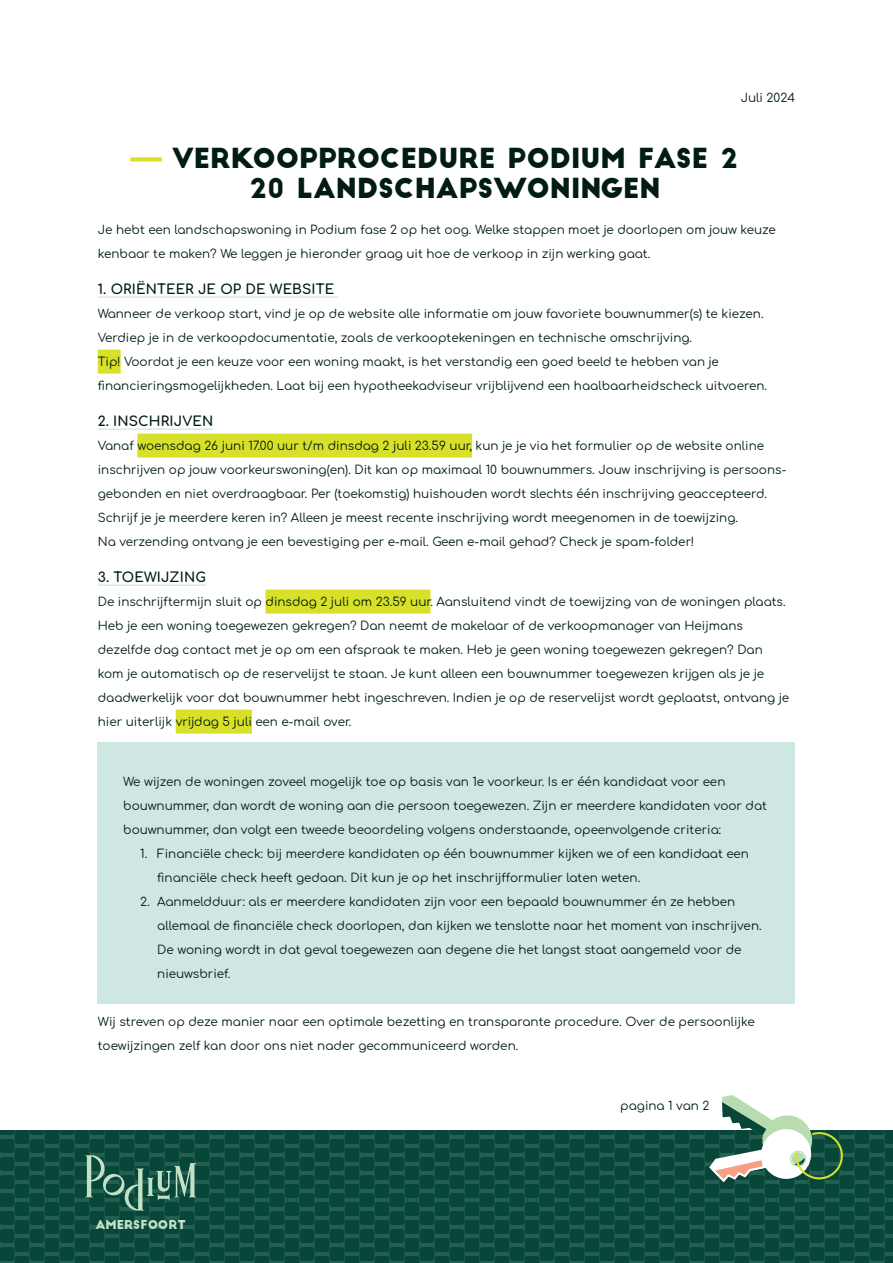
<style>
.page{position:relative;width:893px;height:1263px;background:#fff}
.page>*{position:absolute;margin:0;border:0;box-sizing:border-box;transform-origin:0 0}
.t1{font:27px/30px "Big John";color:#011c11}
.t2{font:13.5px "Comfortaa";letter-spacing:.01em;color:#011c11}
.t3{font:12px/24px "Comfortaa";color:#011c11}
.t4{font:12px "Big John";color:#c3e2c5}
.s1{font-family:"Myriad Pro";font-weight:900;font-size:37.8px;color:#d9e029}
</style>
<div class="page">
<svg style="left:0;top:1130px;width:893px;height:133px;background:#0e4d3f"></svg>
<svg style="left:85px;top:1155px;width:111px;height:55px;background:#366d5c"></svg>
<svg style="left:709px;top:1095px;width:134px;height:87px"></svg>
<hr style="left:98px;top:297px;width:240px;height:1px;background:#c3e2c5">
<div style="left:98px;top:350px;width:23px;height:24px;background:#d9e029"></div>
<hr style="left:98px;top:429px;width:115px;height:1px;background:#c3e2c5">
<div style="left:137px;top:434px;width:335px;height:24px;background:#d9e029"></div>
<hr style="left:98px;top:585px;width:108px;height:1px;background:#c3e2c5">
<div style="left:266px;top:590px;width:164px;height:24px;background:#d9e029"></div>
<div style="left:176px;top:710px;width:76px;height:24px;background:#d9e029"></div>
<div style="left:98px;top:743px;width:697px;height:261px;background:#cfe7e3"></div>
<p class="t3" style="left:741px;top:84px;width:56px">Juli 2024</p>
<h1 class="t1" style="left:249px;top:144px;width:490px;text-indent:-120px"><span class="s1">—</span> VERKOOPPROCEDURE PODIUM FASE 2<br>20 LANDSCHAPSWONINGEN</h1>
<p class="t3" style="left:98px;top:216px;width:680px">Je hebt een landschapswoning in Podium fase 2 op het oog. Welke stappen moet je doorlopen om jouw keuze kenbaar te maken? We leggen je hieronder graag uit hoe de verkoop in zijn werking gaat.</p>
<p class="t2" style="left:98px;top:277px;width:238px">1. ORIËNTEER JE OP DE WEBSITE</p>
<p class="t3" style="left:98px;top:300px;width:671px">Wanneer de verkoop start, vind je op de website alle informatie om jouw favoriete bouwnummer(s) te kiezen.<br>Verdiep je in de verkoopdocumentatie, zoals de verkooptekeningen en technische omschrijving.<br>Tip! Voordat je een keuze voor een woning maakt, is het verstandig een goed beeld te hebben van je financierings mogelijkheden. Laat bij een hypotheek adviseur vrijblijvend een haalbaarheidscheck uitvoeren.</p>
<p class="t2" style="left:98px;top:409px;width:117px">2. INSCHRIJVEN</p>
<p class="t3" style="left:98px;top:432px;width:690px">Vanaf woensdag 26 juni 17.00 uur t/m dinsdag 2 juli 23.59 uur, kun je je via het formulier op de website online inschrijven op jouw voorkeurswoning(en). Dit kan op maximaal 10 bouwnummers. Jouw inschrijving is persoons&shy;gebonden en niet overdraagbaar. Per (to ekomstig) huishouden wordt slechts één inschrijving geaccepteerd.<br>Schrijf je je meerdere keren in? Alleen je meest recente inschrijving wordt meegenomen in de toewijzing.<br>Na verzending ontvang je een bevestiging per e-mail. Geen e-mail gehad? Check je spam-folder!</p>
<p class="t2" style="left:98px;top:565px;width:110px">3. TOEWIJZING</p>
<p class="t3" style="left:98px;top:588px;width:693px">De inschrijftermijn sluit op dinsdag 2 juli om 23.59 uur. Aansluitend vindt de toewijzing van de woningen plaats.<br>Heb je een woning toegewezen gekregen? Dan neemt de makelaar of de verkoopmanager van Heijmans dezelfde dag contact met je op om een afspraak te maken. Heb je geen woning toegewezen gekregen? Dan kom je automatisch op de reservelijst te staan. Je kunt alleen een bouwnummer toegewezen krijgen als je je daadwerkelijk voor dat bouwnummer hebt ingeschreven. Indien je op de reservelijst wordt geplaatst, ontvang je hier uiterlijk vrijdag 5 juli een e-mail over.</p>
<p class="t3" style="left:123px;top:768px;width:645px">We wijzen de woningen zoveel mogelijk toe op basis van 1e voorkeur. Is er één kandidaat voor een bouwnummer, dan wordt de woning aan die persoon toegewezen. Zijn er meerdere kandidaten voor dat bouwnummer, dan volgt een tweede beoordeling volgens onderstaande, opeenvolgende criteria:</p>
<p class="t3" style="left:157px;top:840px;width:593px;text-indent:-17px">1. Financiële check: bij meerdere kandidaten op één bouwnummer kijken we of een kandidaat een financiële check heeft gedaan. Dit kun je op het inschrijfformulier laten weten.</p>
<p class="t3" style="left:157px;top:888px;width:606px;text-indent:-17px">2. Aanmeldduur: als er meerdere kandidaten zijn voor een bepaald bouwnummer én ze hebben allemaal de financiële check doorlopen, dan kijken we tenslotte naar het moment van inschrijven.<br>De woning wordt in dat geval toegewezen aan degene die het langst staat aangemeld voor de nieuwsbrief.</p>
<p class="t3" style="left:98px;top:1008px;width:658px">Wij streven op deze manier naar een optimale bezetting en transparante procedure. Over de persoonlijke toewijzingen zelf kan door ons niet nader gecommuniceerd worden.</p>
<p class="t4" style="left:95px;top:1219px;width:92px">AMERSFOORT</p>
<p class="t3" style="left:620px;top:1092px;width:91px">pagina 1 van 2</p>
</div>
